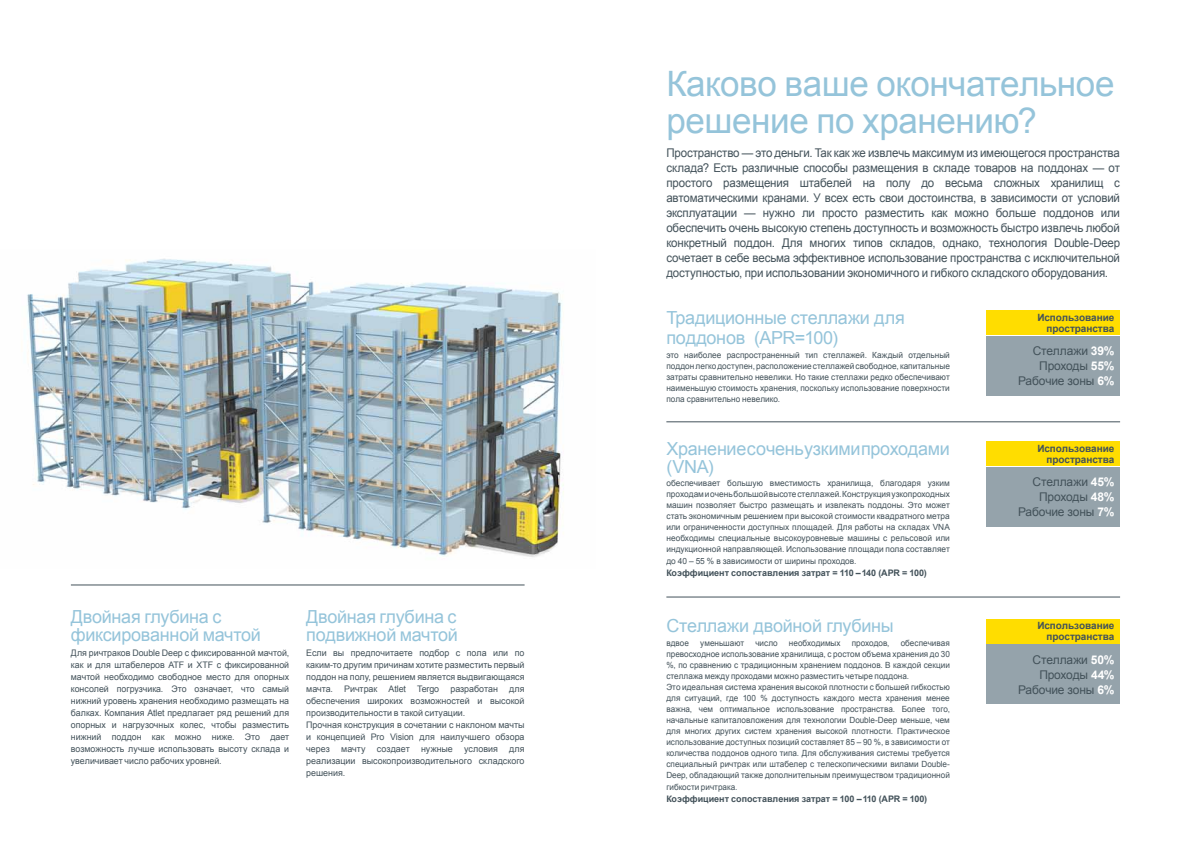
<style>
.page{position:relative;width:1191px;height:842px;background:#fff}
.page>*{position:absolute;margin:0;border:0;box-sizing:border-box;transform-origin:0 0}
.t1{font:35px/37px "Arial";letter-spacing:-.01em;color:#95c4da}
.t2{font:18px/18px "Arial";letter-spacing:-.015em;color:#95c4da}
.t3{font:12px/15px "Arial";letter-spacing:-.015em;color:#43525a;text-align:justify;scale:.96 1}
.t4{font:12px/15px "Arial";letter-spacing:-.015em;color:#43525a;text-align:right}
.t5{font:700 10px/11px "Arial";letter-spacing:-.01em;color:#43525a;text-align:right}
.t6{font:9px/12px "Arial";color:#43525a;text-align:justify}
.t7{font:700 9px "Arial";letter-spacing:-.005em;color:#43525a}
.t8{font:8.5px/11px "Arial";color:#43525a;scale:.96 1}
.t9{font:8.5px/11px "Arial";color:#43525a;text-align:justify}
.s1{font-weight:700;color:#fff}
</style>
<div class="page">
<img style="left:27px;top:258px;width:537px;height:299px">
<div style="left:986px;top:336px;width:134px;height:59px;background:#95a3ab"></div>
<div style="left:986px;top:467px;width:134px;height:59px;background:#95a3ab"></div>
<div style="left:986px;top:644px;width:134px;height:60px;background:#95a3ab"></div>
<div style="left:986px;top:310px;width:134px;height:24px;background:#fd0"></div>
<div style="left:986px;top:441px;width:134px;height:24px;background:#fd0"></div>
<div style="left:986px;top:619px;width:134px;height:24px;background:#fd0"></div>
<hr style="left:666px;top:421px;width:454px;height:1px;background:#43525a">
<hr style="left:666px;top:597px;width:454px;height:1px;background:#43525a">
<hr style="left:71px;top:585px;width:453px;height:1px;background:#43525a">
<h2 class="t2" style="left:71px;top:608px;width:192px">Двойная глубина с фиксированной мачтой</h2>
<p class="t6" style="left:71px;top:647px;width:220px">Для ричтраков Double Deep с фиксированной мачтой, как и для штабелеров ATF и XTF с фиксированной мачтой необходимо свободное место для опорных консолей погрузчика. Это означает, что самый нижний уровень хранения необходимо размещать на балках. Компания Atlet предлагает ряд решений для опорных и нагрузочных колес, чтобы разместить нижний поддон как можно ниже. Это дает возможность лучше использовать высоту склада и увеличивает число рабочих уровней.</p>
<h2 class="t2" style="left:306px;top:608px;width:153px">Двойная глубина с подвижной мачтой</h2>
<p class="t6" style="left:306px;top:647px;width:220px;text-align:left">Если вы предпочитаете подбор с пола или по каким-то другим причинам хотите разместить первый поддон на полу, решением является выдвигающаяся мачта. Ричтрак Atlet Tergo разработан для обеспечения широких возможностей и высокой производительности в такой ситуации.<br>Прочная конструкция в сочетании с наклоном мачты и концепцией Pro Vision для наилучшего обзора через</p>
<p class="t6" style="left:341px;top:743px;width:26px">мачту</p>
<p class="t6" style="left:377px;top:743px;width:34px">создает</p>
<p class="t6" style="left:421px;top:743px;width:33px">нужные</p>
<p class="t6" style="left:464px;top:743px;width:35px">условия</p>
<p class="t6" style="left:306px;top:743px;width:220px;text-indent:203px">для реализации высокопроизводительного складского решения.</p>
<h1 class="t1" style="left:666px;top:66px;width:450px">Каково ваше окончательное решение по хранению?</h1>
<p class="t3" style="left:666px;top:146px;width:474px">Пространство — это деньги. Так как же извлечь максимум из имеющегося пространства склада? Есть различные способы размещения в складе товаров на поддонах — от простого размещения штабелей на полу до весьма сложных хранилищ с автоматическими кранами. У всех есть свои достоинства, в зависимости от условий эксплуатации — нужно ли просто разместить как можно больше поддонов или обеспечить очень высокую степень доступность и возможность быстро извлечь любой конкретный поддон. Для многих типов складов, однако, технология Double-Deep сочетает в себе весьма эффективное использование пространства с исключительной доступностью, при использовании экономичного и гибкого складского оборудования.</p>
<h2 class="t2" style="left:666px;top:307px;width:240px;line-height:20.8px">Традиционные стеллажи для поддонов (APR=100)</h2>
<p class="t9" style="left:666px;top:350px;width:285px">это наиболее распространенный тип стеллажей. Каждый отдельный поддон легко доступен, расположение стеллажей свободное, капитальные затраты сравнительно невелики. Но такие стеллажи редко обеспечивают наименьшую стоимость хранения, поскольку использование поверхности пола сравнительно невелико.</p>
<h2 class="t2" style="left:666px;top:439px;width:285px">Хранение с очень узкими проходами (VNA)</h2>
<p class="t9" style="left:666px;top:478px;width:285px">обеспечивает большую вместимость хранилища, благодаря узким проходам и очень большой высоте стеллажей. Конструкция узкопроходных машин позволяет быстро размещать и извлекать поддоны. Это может стать экономичным решением при высокой стоимости квадратного метра или ограниченности доступных площадей. Для работы на складах VNA необходимы специальные высокоуровневые машины с рельсовой или индукционной направляющей. Использование площади пола составляет</p>
<p class="t9" style="left:666px;top:556px;width:192px">до 40 – 55 % в зависимости от ширины проходов.</p>
<p class="t7" style="left:666px;top:567px;width:262px">Коэффициент сопоставления затрат = 110 –140 (APR = 100)</p>
<h2 class="t2" style="left:666px;top:617px;width:229px">Стеллажи двойной глубины</h2>
<p class="t8" style="left:666px;top:637px;width:25px">вдвое</p>
<p class="t8" style="left:700px;top:637px;width:47px">уменьшают</p>
<p class="t8" style="left:755px;top:637px;width:25px">число</p>
<p class="t8" style="left:789px;top:637px;width:55px">необходимых</p>
<p class="t8" style="left:851px;top:637px;width:41px">проходов,</p>
<p class="t8" style="left:666px;top:637px;width:297px;text-indent:234px">обеспечивая превосходное использование хранилища, с ростом объема хранения до 30 %, по сравнению с традиционным хранением поддонов. В каждой секции стеллажа между проходами можно разместить четыре поддона.<br>Это идеальная система хранения высокой плотности с большей гибкостью для ситуаций, где 100 % доступность каждого места хранения менее важна, чем оптимальное использование пространства. Более того, начальные капиталовложения для технологии Double-Deep меньше, чем для многих других систем хранения высокой плотности. Практическое использование доступных позиций составляет 85 – 90 %, в зависимости от количества поддонов одного типа. Для обслуживания системы требуется специальный ричтрак или штабелер с телескопическими вилами Double-Deep, обладающий также дополнительным преимуществом традиционной</p>
<p class="t8" style="left:666px;top:781px;width:75px">гибкости ричтрака.</p>
<p class="t7" style="left:666px;top:793px;width:262px">Коэффициент сопоставления затрат = 100 –110 (APR = 100)</p>
<p class="t5" style="left:1037px;top:312px;width:79px">Использование пространства</p>
<h3 class="t4" style="left:1018px;top:343px;width:98px">Стеллажи <span class="s1">39%<br></span>Проходы <span class="s1">55%<br></span>Рабочие зоны <span class="s1">6%</span></h3>
<p class="t5" style="left:1037px;top:443px;width:79px">Использование пространства</p>
<h3 class="t4" style="left:1018px;top:474px;width:98px">Стеллажи <span class="s1">45%<br></span>Проходы <span class="s1">48%<br></span>Рабочие зоны <span class="s1">7%</span></h3>
<p class="t5" style="left:1037px;top:620px;width:79px">Использование пространства</p>
<h3 class="t4" style="left:1018px;top:652px;width:98px">Стеллажи <span class="s1">50%<br></span>Проходы <span class="s1">44%<br></span>Рабочие зоны <span class="s1">6%</span></h3>
</div>
